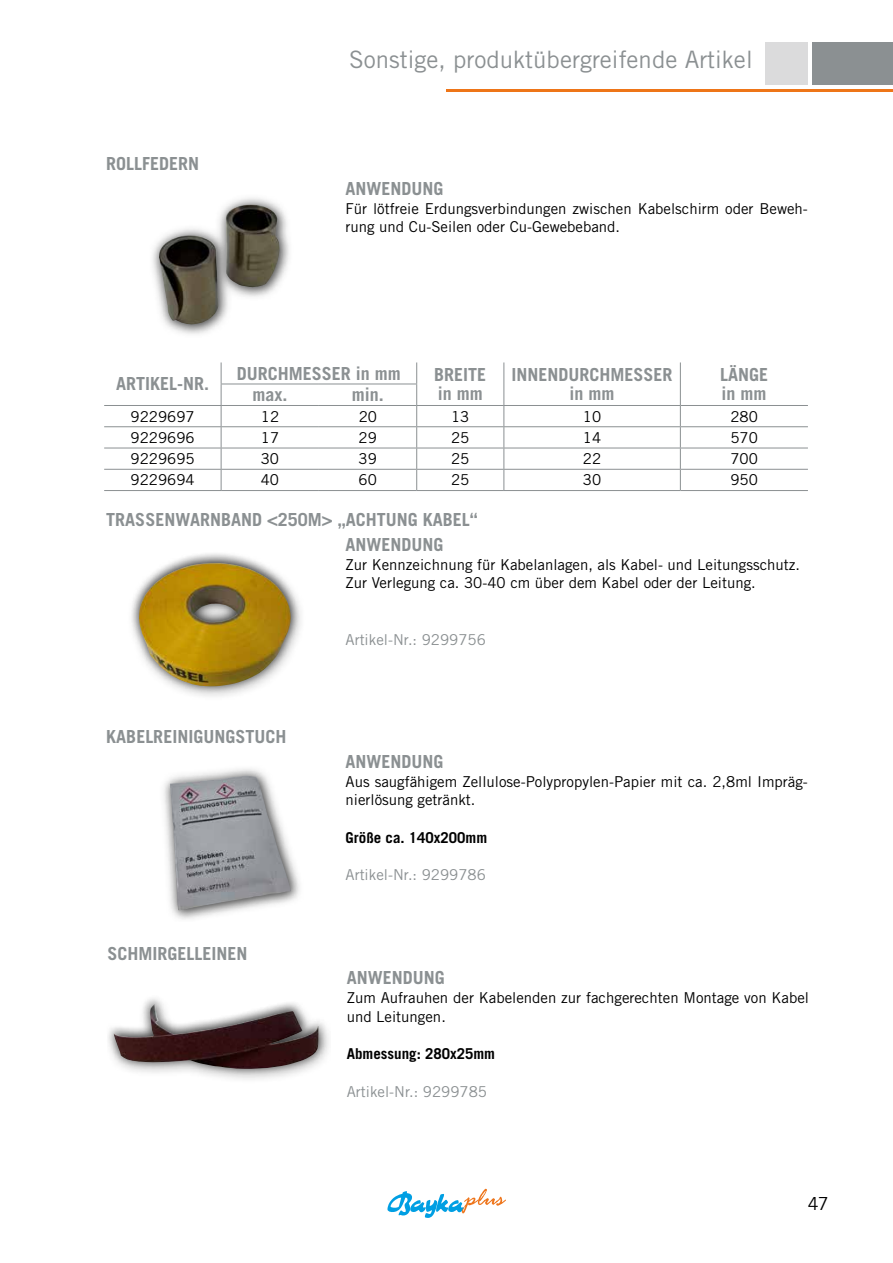
<style>
.page{position:relative;width:893px;height:1263px;background:#fff}
.page>*{position:absolute;margin:0;border:0;box-sizing:border-box;transform-origin:0 0}
.t1{font:24px "Trade Gothic LT Std";color:#8b9092}
.t2{font:700 18px/18.8px "Trade Gothic LT Std";color:#8b9092}
.t3{font:18px "Trade Gothic LT Std";color:#000}
.t4{font:15px/18.8px "Trade Gothic LT Std";color:#000}
.t5{font:15px "Trade Gothic LT Std";color:#8b9092}
.t6{font:700 15px "Trade Gothic LT Std";color:#000}
</style>
<div class="page">
<svg style="left:387px;top:1189px;width:119px;height:29px"></svg>
<div style="left:147px;top:192px;width:148px;height:148px;background:#000;opacity:.5"></div>
<img style="left:159px;top:205px;width:120px;height:119px">
<div style="left:126px;top:550px;width:180px;height:152px;background:#000;opacity:.5"></div>
<img style="left:139px;top:563px;width:152px;height:123px">
<div style="left:158px;top:763px;width:148px;height:159px;background:#000;opacity:.5"></div>
<img style="left:170px;top:775px;width:121px;height:135px">
<div style="left:812px;top:43px;width:81px;height:42px;background:#8b9092"></div>
<div style="left:765px;top:43px;width:43px;height:42px;background:#dbdbdc"></div>
<hr style="left:446px;top:89px;width:447px;height:2px;background:#ee7518">
<hr style="left:221px;top:384px;width:98px;height:1px;background:#8b9092">
<hr style="left:319px;top:384px;width:98px;height:1px;background:#8b9092">
<hr style="left:104px;top:405px;width:117px;height:1px;background:#8b9092">
<hr style="left:221px;top:405px;width:98px;height:1px;background:#8b9092">
<hr style="left:319px;top:405px;width:98px;height:1px;background:#8b9092">
<hr style="left:104px;top:426px;width:117px;height:1px;background:#8b9092">
<hr style="left:221px;top:426px;width:98px;height:1px;background:#8b9092">
<hr style="left:319px;top:426px;width:98px;height:1px;background:#8b9092">
<hr style="left:104px;top:448px;width:117px;height:1px;background:#8b9092">
<hr style="left:221px;top:448px;width:98px;height:1px;background:#8b9092">
<hr style="left:319px;top:448px;width:98px;height:1px;background:#8b9092">
<hr style="left:104px;top:469px;width:117px;height:1px;background:#8b9092">
<hr style="left:221px;top:469px;width:98px;height:1px;background:#8b9092">
<svg style="left:221px;top:362px;width:1px;height:128px"></svg>
<hr style="left:319px;top:469px;width:98px;height:1px;background:#8b9092">
<hr style="left:104px;top:490px;width:117px;height:1px;background:#8b9092">
<hr style="left:221px;top:490px;width:98px;height:1px;background:#8b9092">
<hr style="left:319px;top:490px;width:98px;height:1px;background:#8b9092">
<hr style="left:417px;top:405px;width:87px;height:1px;background:#8b9092">
<hr style="left:504px;top:405px;width:176px;height:1px;background:#8b9092">
<hr style="left:680px;top:405px;width:128px;height:1px;background:#8b9092">
<hr style="left:417px;top:426px;width:87px;height:1px;background:#8b9092">
<hr style="left:504px;top:426px;width:176px;height:1px;background:#8b9092">
<hr style="left:680px;top:426px;width:128px;height:1px;background:#8b9092">
<hr style="left:417px;top:448px;width:87px;height:1px;background:#8b9092">
<hr style="left:504px;top:448px;width:176px;height:1px;background:#8b9092">
<hr style="left:680px;top:448px;width:128px;height:1px;background:#8b9092">
<hr style="left:417px;top:469px;width:87px;height:1px;background:#8b9092">
<hr style="left:504px;top:469px;width:176px;height:1px;background:#8b9092">
<svg style="left:503px;top:362px;width:1px;height:128px"></svg>
<hr style="left:680px;top:469px;width:128px;height:1px;background:#8b9092">
<svg style="left:680px;top:362px;width:1px;height:128px"></svg>
<hr style="left:417px;top:490px;width:87px;height:1px;background:#8b9092">
<hr style="left:504px;top:490px;width:176px;height:1px;background:#8b9092">
<hr style="left:680px;top:490px;width:128px;height:1px;background:#8b9092">
<svg style="left:416px;top:362px;width:1px;height:128px"></svg>
<div style="left:108px;top:993px;width:223px;height:92px;background:#000;opacity:.5"></div>
<img style="left:114px;top:1004px;width:204px;height:65px">
<p class="t2" style="left:106px;top:154px;width:95px">ROLLFEDERN</p>
<h1 class="t1" style="left:349px;top:45px;width:405px">Sonstige, produktübergreifende Artikel</h1>
<p class="t2" style="left:345px;top:179px;width:100px">ANWENDUNG</p>
<p class="t4" style="left:345px;top:199px;width:464px">Für lötfreie Erdungsverbindungen zwischen Kabelschirm oder Beweh&shy;rung und Cu-Seilen oder Cu-Gewebeband.</p>
<p class="t2" style="left:116px;top:374px;width:95px">ARTIKEL-NR.</p>
<p class="t2" style="left:237px;top:364px;width:166px">DURCHMESSER in mm</p>
<p class="t2" style="left:434px;top:365px;width:54px">BREITE in mm</p>
<p class="t2" style="left:512px;top:365px;width:163px;text-align:center">INNENDURCHMESSER in mm</p>
<p class="t2" style="left:720px;top:365px;width:50px">LÄNGE</p>
<p class="t2" style="left:252px;top:385px;width:36px">max.</p>
<p class="t2" style="left:352px;top:385px;width:34px">min.</p>
<p class="t2" style="left:722px;top:384px;width:46px">in mm</p>
<p class="t4" style="left:131px;top:407px;width:66px">9229697</p>
<p class="t4" style="left:261px;top:407px;width:20px">12</p>
<p class="t4" style="left:359px;top:407px;width:20px">20</p>
<p class="t4" style="left:451px;top:407px;width:20px">13</p>
<p class="t4" style="left:583px;top:407px;width:20px">10</p>
<p class="t4" style="left:730px;top:407px;width:29px">280</p>
<p class="t4" style="left:131px;top:428px;width:66px">9229696</p>
<p class="t4" style="left:261px;top:428px;width:20px">17</p>
<p class="t4" style="left:359px;top:428px;width:20px">29</p>
<p class="t4" style="left:451px;top:428px;width:20px">25</p>
<p class="t4" style="left:583px;top:428px;width:20px">14</p>
<p class="t4" style="left:730px;top:428px;width:29px">570</p>
<p class="t4" style="left:131px;top:449px;width:66px">9229695</p>
<p class="t4" style="left:261px;top:449px;width:20px">30</p>
<p class="t4" style="left:359px;top:449px;width:20px">39</p>
<p class="t4" style="left:451px;top:449px;width:20px">25</p>
<p class="t4" style="left:583px;top:449px;width:20px">22</p>
<p class="t4" style="left:730px;top:449px;width:29px">700</p>
<p class="t4" style="left:131px;top:470px;width:66px">9229694</p>
<p class="t4" style="left:261px;top:470px;width:20px">40</p>
<p class="t4" style="left:359px;top:470px;width:20px">60</p>
<p class="t4" style="left:451px;top:470px;width:20px">25</p>
<p class="t4" style="left:583px;top:470px;width:20px">30</p>
<p class="t4" style="left:730px;top:470px;width:29px">950</p>
<p class="t2" style="left:345px;top:508px;width:134px;line-height:24.5px;text-indent:-239px">TRASSENWARNBAND &lt;250M&gt; „ACHTUNG KABEL“<br>ANWENDUNG</p>
<p class="t4" style="left:345px;top:555px;width:456px">Zur Kennzeichnung für Kabelanlagen, als Kabel- und Leitungsschutz.<br>Zur Verlegung ca. 30-40 cm über dem Kabel oder der Leitung.</p>
<p class="t2" style="left:106px;top:727px;width:182px">KABELREINIGUNGSTUCH</p>
<p class="t2" style="left:108px;top:943px;width:142px">SCHMIRGELLEINEN</p>
<p class="t5" style="left:345px;top:630px;width:142px">Artikel-Nr.: 9299756</p>
<p class="t2" style="left:345px;top:752px;width:100px">ANWENDUNG</p>
<p class="t4" style="left:345px;top:772px;width:464px">Aus saugfähigem Zellulose-Polypropylen-Papier mit ca. 2,8ml Impräg&shy;nierlösung getränkt.</p>
<p class="t6" style="left:345px;top:828px;width:143px">Größe ca. 140x200mm</p>
<p class="t5" style="left:345px;top:866px;width:142px">Artikel-Nr.: 9299786</p>
<p class="t2" style="left:347px;top:968px;width:100px">ANWENDUNG</p>
<p class="t4" style="left:347px;top:988px;width:464px">Zum Aufrauhen der Kabelenden zur fachgerechten Montage von Kabel und Leitungen.</p>
<p class="t6" style="left:347px;top:1044px;width:150px">Abmessung: 280x25mm</p>
<p class="t5" style="left:347px;top:1082px;width:142px">Artikel-Nr.: 9299785</p>
<p class="t3" style="left:808px;top:1193px;width:22px">47</p>
</div>
